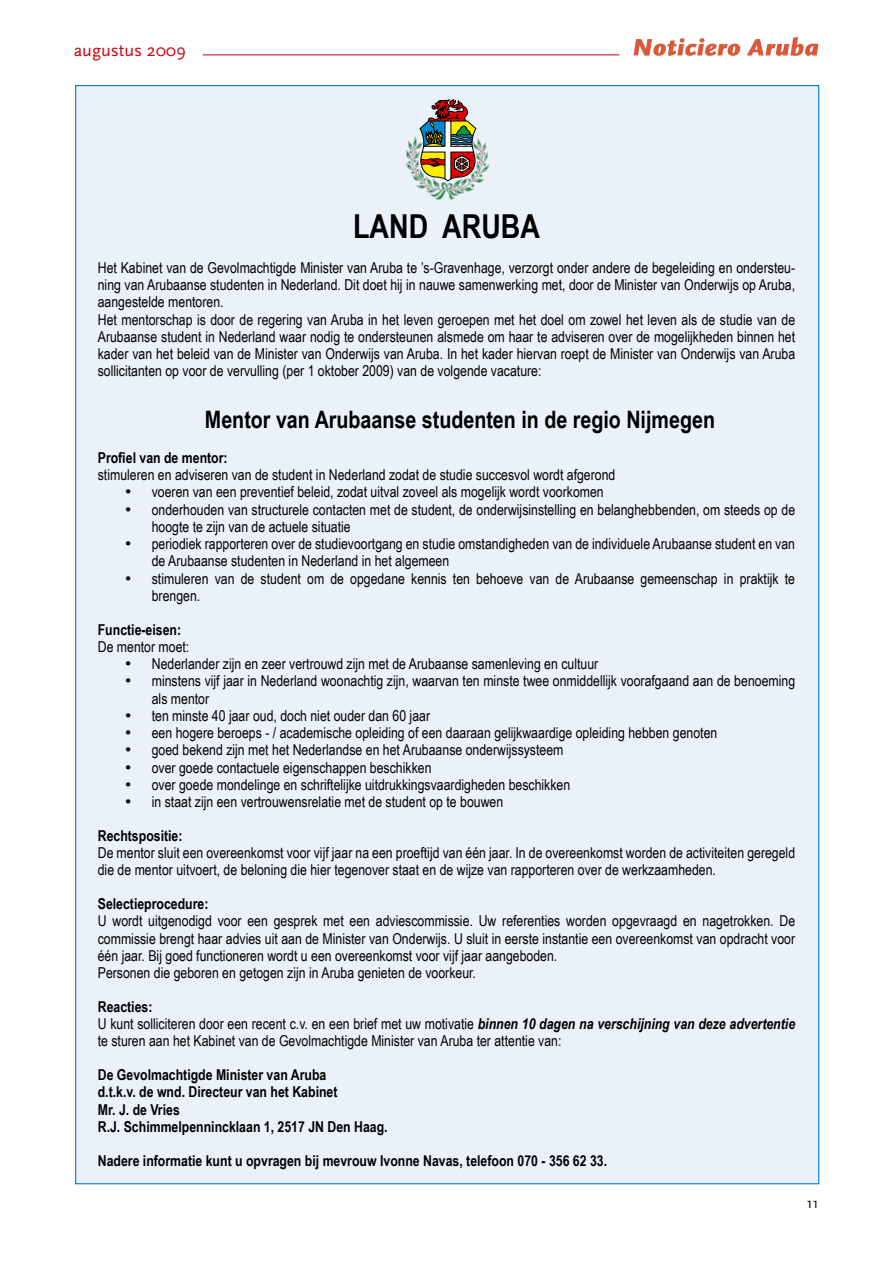
<style>
.page{position:relative;width:893px;height:1263px;background:#fff}
.page>*{position:absolute;margin:0;border:0;box-sizing:border-box;transform-origin:0 0}
.t1{font:700 33px "Arial Narrow";color:#000}
.t2{font:700 24px "Arial Narrow";color:#000}
.t3{font:18px "Scala Sans";color:#d1010e}
.t4{font:15px/17.2px "Arial Narrow";color:#000}
.t5{font:700 15px/17.2px "Arial Narrow";color:#000}
.t6{font:15px "Scala Sans";color:#000}
.s1{font-weight:700}
.s2{font-weight:700;font-style:italic}
</style>
<div class="page">
<svg style="left:633px;top:38px;width:107px;height:18px"></svg>
<svg style="left:747px;top:37px;width:71px;height:19px"></svg>
<hr style="left:203px;top:55px;width:416px;height:1px;background:#d1010e">
<div style="left:75px;top:85px;width:745px;height:1100px;background:#eaf1f9"></div>
<svg style="left:406px;top:99px;width:83px;height:101px;background:#b1ab9d"></svg>
<p class="t3" style="left:74px;top:40px;width:114px">augustus 2009</p>
<h1 class="t1" style="left:353px;top:201px;width:188px">LAND ARUBA</h1>
<p class="t4" style="left:98px;top:258px;width:699px">Het Kabinet van de Gevolmachtigde Minister van Aruba te ’s-Gravenhage, verzorgt onder andere de begeleiding en ondersteu&shy;ning van Arubaanse studenten in Nederland. Dit doet hij in nauwe samenwerking met, door de Minister van Onderwijs op Aruba, aangestelde mentoren.<br>Het mentorschap is door de regering van Aruba in het leven geroepen met het doel om zowel het leven als de studie van de Arubaanse student in Nederland waar nodig te ondersteunen alsmede om haar te adviseren over de mogelijkheden binnen het kader van het beleid van de Minister van Onderwijs van Aruba. In het kader hiervan roept de Minister van Onderwijs van Aruba sollicitanten op voor de vervulling (per 1 oktober 2009) van de volgende vacature:</p>
<h2 class="t2" style="left:205px;top:402px;width:512px">Mentor van Arubaanse studenten in de regio Nijmegen</h2>
<p class="t5" style="left:98px;top:448px;width:131px">Profiel van de mentor:</p>
<p class="t4" style="left:98px;top:465px;width:519px">stimuleren en adviseren van de student in Nederland zodat de studie succesvol wordt afgerond</p>
<p class="t4" style="left:125px;top:483px;width:480px">• voeren van een preventief beleid, zodat uitval zoveel als mogelijk wordt voorkomen</p>
<p class="t4" style="left:152px;top:500px;width:645px;text-indent:-27px">• onderhouden van structurele contacten met de student, de onderwijsinstelling en belanghebbenden, om steeds op de hoogte te zijn van de actuele situatie</p>
<p class="t4" style="left:152px;top:534px;width:645px;text-indent:-27px">• periodiek rapporteren over de studievoortgang en studie omstandigheden van de individuele Arubaanse student en van de Arubaanse studenten in Nederland in het algemeen</p>
<p class="t4" style="left:152px;top:569px;width:645px;text-indent:-27px">• stimuleren van de student om de opgedane kennis ten behoeve van de Arubaanse gemeenschap in praktijk te brengen.</p>
<p class="t5" style="left:98px;top:620px;width:85px">Functie-eisen:</p>
<p class="t4" style="left:98px;top:637px;width:93px">De mentor moet:</p>
<p class="t4" style="left:125px;top:654px;width:475px">• Nederlander zijn en zeer vertrouwd zijn met de Arubaanse samenleving en cultuur</p>
<p class="t4" style="left:152px;top:672px;width:645px;text-indent:-27px">• minstens vijf jaar in Nederland woonachtig zijn, waarvan ten minste twee onmiddellijk voorafgaand aan de benoeming als mentor</p>
<p class="t4" style="left:125px;top:706px;width:307px">• ten minste 40 jaar oud, doch niet ouder dan 60 jaar</p>
<p class="t4" style="left:125px;top:723px;width:594px">• een hogere beroeps - / academische opleiding of een daaraan gelijkwaardige opleiding hebben genoten</p>
<p class="t4" style="left:125px;top:741px;width:440px">• goed bekend zijn met het Nederlandse en het Arubaanse onderwijssysteem</p>
<p class="t4" style="left:125px;top:758px;width:308px">• over goede contactuele eigenschappen beschikken</p>
<p class="t4" style="left:125px;top:775px;width:447px">• over goede mondelinge en schriftelijke uitdrukkingsvaardigheden beschikken</p>
<p class="t4" style="left:125px;top:792px;width:380px">• in staat zijn een vertrouwensrelatie met de student op te bouwen</p>
<p class="t5" style="left:98px;top:826px;width:86px">Rechtspositie:</p>
<p class="t4" style="left:98px;top:843px;width:699px">De mentor sluit een overeenkomst voor vijf jaar na een proeftijd van één jaar. In de overeenkomst worden de activiteiten geregeld die de mentor uitvoert, de beloning die hier tegenover staat en de wijze van rapporteren over de werkzaamheden.</p>
<p class="t5" style="left:98px;top:894px;width:112px">Selectieprocedure:</p>
<p class="t4" style="left:98px;top:912px;width:699px">U wordt uitgenodigd voor een gesprek met een adviescommissie. Uw referenties worden opgevraagd en nagetrokken. De commissie brengt haar advies uit aan de Minister van Onderwijs. U sluit in eerste instantie een overeenkomst van opdracht voor één jaar. Bij goed functioneren wordt u een overeenkomst voor vijf jaar aangeboden.<br>Personen die geboren en getogen zijn in Aruba genieten de voorkeur.</p>
<p class="t4" style="left:98px;top:997px;width:699px"><span class="s1">Reacties:<br></span>U kunt solliciteren door een recent c.v. en een brief met uw motivatie <span class="s2">binnen 10 dagen na verschijning van deze advertentie </span>te sturen aan het Kabinet van de Gevolmachtigde Minister van Aruba ter attentie van:</p>
<p class="t5" style="left:98px;top:1065px;width:291px">De Gevolmachtigde Minister van Aruba<br>d.t.k.v. de wnd. Directeur van het Kabinet<br>Mr. J. de Vries<br>R.J. Schimmelpennincklaan 1, 2517 JN Den Haag.</p>
<p class="t5" style="left:98px;top:1152px;width:511px">Nadere informatie kunt u opvragen bij mevrouw Ivonne Navas, telefoon 070 - 356 62 33.</p>
<p class="t6" style="left:807px;top:1195px;width:13px">11</p>
</div>
